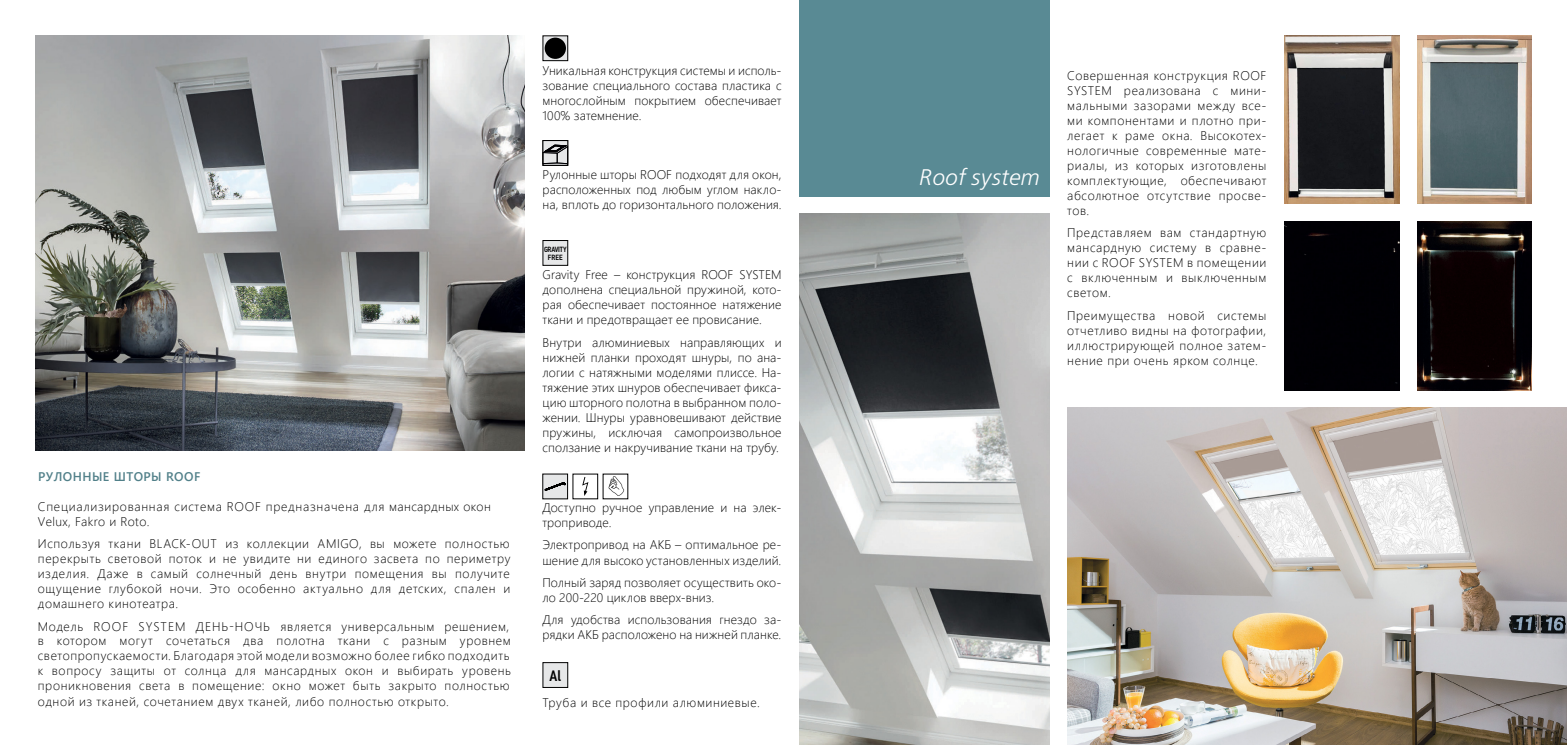
<style>
.page{position:relative;width:1567px;height:745px;background:#fff}
.page>*{position:absolute;margin:0;border:0;box-sizing:border-box;transform-origin:0 0}
.t1{font:italic 300 22.5px "Free Set C";color:#fff}
.t2{font:500 15px "PF Din Text Cond Pro";color:#000}
.Tex_tabl_norm_3{font:300 12.5px/15px "Segoe UI";letter-spacing:.02em;color:#000;text-align:justify}
.Tex_tabl_norm_3-2{font:300 12.5px/15px "Segoe UI";letter-spacing:.06em;color:#000}
.Tex_tabl_norm_3-3{font:300 12.5px "Segoe UI";letter-spacing:.05em;color:#000}
.Tex_tabl_norm_3-4{font:600 12.5px "Segoe UI";letter-spacing:.035em;color:#518089}
.t3{font:500 7.5px "PF Din Text Cond Pro";letter-spacing:-.015em;color:#000}
</style>
<div class="page">
<img style="left:35px;top:35px;width:488px;height:415px">
<img style="left:799px;top:214px;width:248px;height:528px">
<div style="left:799px;top:0;width:250px;height:196px;background:#598a94"></div>
<svg style="left:544px;top:37px;width:22px;height:22px"></svg>
<div style="left:542px;top:35px;width:26px;height:26px;border:1px solid #000"></div>
<div style="left:544px;top:38px;width:22px;height:21px;background:#000;border-radius:50%"></div>
<img style="left:1417px;top:221px;width:114px;height:169px">
<img style="left:1417px;top:35px;width:114px;height:168px">
<svg style="left:544px;top:142px;width:22px;height:22px"></svg>
<div style="left:542px;top:140px;width:26px;height:26px;border:1px solid #000"></div>
<div style="left:543px;top:240px;width:24px;height:25px;background:#e6e7e8"></div>
<div style="left:542px;top:240px;width:26px;height:25px;border:1px solid #000"></div>
<div style="left:543px;top:662px;width:24px;height:25px;background:#e6e7e8"></div>
<div style="left:542px;top:661px;width:26px;height:26px;border:1px solid #000"></div>
<img style="left:1067px;top:407px;width:497px;height:335px">
<img style="left:1284px;top:35px;width:115px;height:168px">
<div style="left:1284px;top:221px;width:115px;height:169px;background:#000004"></div>
<div style="left:542px;top:473px;width:25px;height:25px;background:#e6e7e8"></div>
<svg style="left:545px;top:482px;width:20px;height:8px"></svg>
<svg style="left:582px;top:477px;width:6px;height:18px"></svg>
<svg style="left:608px;top:476px;width:16px;height:20px"></svg>
<p class="Tex_tabl_norm_3-4" style="left:38px;top:464px;width:164px">РУЛОННЫЕ ШТОРЫ ROOF</p>
<p class="Tex_tabl_norm_3-2" style="left:38px;top:497px;width:454px">Специализированная система ROOF предназначена для мансардных окон<br>Velux, Fakro и Roto.</p>
<p class="Tex_tabl_norm_3" style="left:38px;top:534px;width:474px">Используя ткани BLACK-OUT из коллекции AMIGO, вы можете полностью перекрыть световой поток и не увидите ни единого засвета по периметру изделия. Даже в самый солнечный день внутри помещения вы получите ощущение глубокой ночи. Это особенно актуально для детских, спален и домашнего кинотеатра.</p>
<p class="Tex_tabl_norm_3" style="left:38px;top:617px;width:474px">Модель ROOF SYSTEM ДЕНЬ-НОЧЬ является универсальным решением, в котором могут сочетаться два полотна ткани с разным уровнем светопропускаемости. Благодаря этой модели возможно более гибко подходить к вопросу защиты от солнца для мансардных окон и выбирать уровень проникновения света в помещение: окно может быть закрыто полностью одной из тканей, сочетанием двух тканей, либо полностью открыто.</p>
<p class="Tex_tabl_norm_3" style="left:542px;top:62px;width:240px">Уникальная конструкция системы и исполь&shy;зование специального состава пластика с многослойным покрытием обеспечивает 100% затемнение.</p>
<p class="Tex_tabl_norm_3" style="left:1067px;top:67px;width:201px">Совершенная конструкция ROOF SYSTEM реализована с мини&shy;мальными зазорами между все&shy;ми компонентами и плотно при&shy;легает к раме окна. Высокотех&shy;нологичные современные мате&shy;риалы, из которых изготовлены комплектующие, обеспечивают абсолютное отсутствие просве&shy;тов.</p>
<p class="Tex_tabl_norm_3" style="left:1067px;top:224px;width:201px">Представляем вам стандартную мансардную систему в сравне&shy;нии с ROOF SYSTEM в помещении с включенным и выключенным светом.</p>
<p class="Tex_tabl_norm_3" style="left:1067px;top:306px;width:201px">Преимущества новой системы отчетливо видны на фотографии, иллюстрирующей полное затем&shy;нение при очень ярком солнце.</p>
<p class="t1" style="left:917px;top:165px;width:122px">Roof system</p>
<p class="Tex_tabl_norm_3" style="left:542px;top:166px;width:240px">Рулонные шторы ROOF подходят для окон, расположенных под любым углом накло&shy;на, вплоть до горизонтального положения.</p>
<p class="t3" style="left:544px;top:244px;width:24px">GRAVITY</p>
<p class="t3" style="left:548px;top:252px;width:17px">FREE</p>
<p class="Tex_tabl_norm_3" style="left:542px;top:266px;width:240px">Gravity Free – конструкция ROOF SYSTEM дополнена специальной пружиной, кото&shy;рая обеспечивает постоянное натяжение ткани и предотвращает ее провисание.</p>
<p class="Tex_tabl_norm_3" style="left:542px;top:333px;width:240px">Внутри алюминиевых направляющих и нижней планки проходят шнуры, по ана&shy;логии с натяжными моделями плиссе. На&shy;тяжение этих шнуров обеспечивает фикса&shy;цию шторного полотна в выбранном поло&shy;жении. Шнуры уравновешивают действие пружины, исключая самопроизвольное сползание и накручивание ткани на трубу.</p>
<p class="Tex_tabl_norm_3" style="left:542px;top:499px;width:240px">Доступно ручное управление и на элек&shy;троприводе.</p>
<p class="Tex_tabl_norm_3" style="left:542px;top:536px;width:240px">Электропривод на АКБ – оптимальное ре&shy;шение для высоко установленных изделий.</p>
<p class="Tex_tabl_norm_3" style="left:542px;top:573px;width:240px">Полный заряд позволяет осуществить око&shy;ло 200-220 циклов вверх-вниз.</p>
<p class="Tex_tabl_norm_3" style="left:542px;top:610px;width:240px">Для удобства использования гнездо за&shy;рядки АКБ расположено на нижней планке.</p>
<p class="t2" style="left:549px;top:666px;width:13px">Al</p>
<p class="Tex_tabl_norm_3-3" style="left:542px;top:690px;width:219px">Труба и все профили алюминиевые.</p>
</div>
